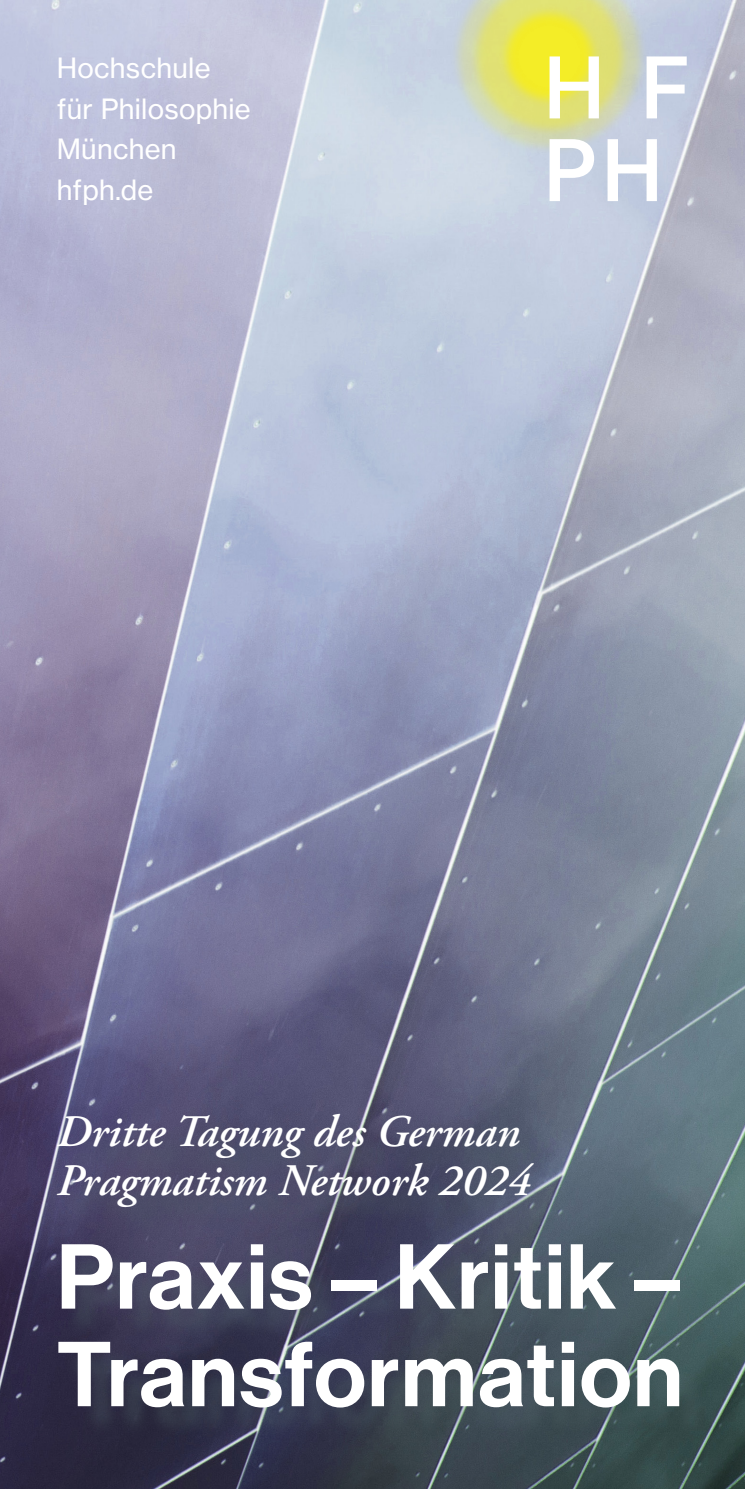
<style>
.page{position:relative;width:745px;height:1489px;background:#fff}
.page>*{position:absolute;margin:0;border:0;box-sizing:border-box;transform-origin:0 0}
.H1_GROSS_______NH_Medium_65_65{font:90px/97.5px "N Haas Grotesk DS Pro 65 Md";letter-spacing:.02em;color:#fff}
.H2_Overline_weiss_______AG_Semibold_Ital{font:italic 600 45px/48.8px "Adobe Garamond Pro";color:#fff}
.HFPH_Textblock___zum_Logo_______NH_Roman{font:27.5px/40.5px "N Haas Grotesk TX Pro 55 Rg";letter-spacing:.01em;color:#fff}
</style>
<div class="page">
<img style="left:0;top:0;width:744px;height:1488px">
<div style="left:62px;top:1247px;width:648px;height:191px;background:#506468;opacity:.41"></div>
<div style="left:63px;top:1119px;width:499px;height:119px;background:#506468;opacity:.41"></div>
<img style="left:420px;top:0;width:298px;height:225px">
<img style="left:420px;top:0;width:280px;height:207px">
<img style="left:428px;top:0;width:242px;height:177px">
<svg style="left:549px;top:56px;width:49px;height:62px"></svg>
<svg style="left:646px;top:56px;width:40px;height:62px"></svg>
<svg style="left:549px;top:139px;width:44px;height:62px"></svg>
<svg style="left:607px;top:139px;width:49px;height:62px"></svg>
<p class="HFPH_Textblock___zum_Logo_______NH_Roman" style="left:57px;top:48px;width:195px">Hochschule für Philosophie<br>München</p>
<p class="HFPH_Textblock___zum_Logo_______NH_Roman" style="left:57px;top:169px;width:98px">hfph.de</p>
<p class="H2_Overline_weiss_______AG_Semibold_Ital" style="left:57px;top:1107px;width:475px">Dritte Tagung des German<br>Pragmatism Network 2024</p>
<p class="H1_GROSS_______NH_Medium_65_65" style="left:57px;top:1229px;width:627px">Praxis – Kritik –<br>Transformation</p>
</div>
